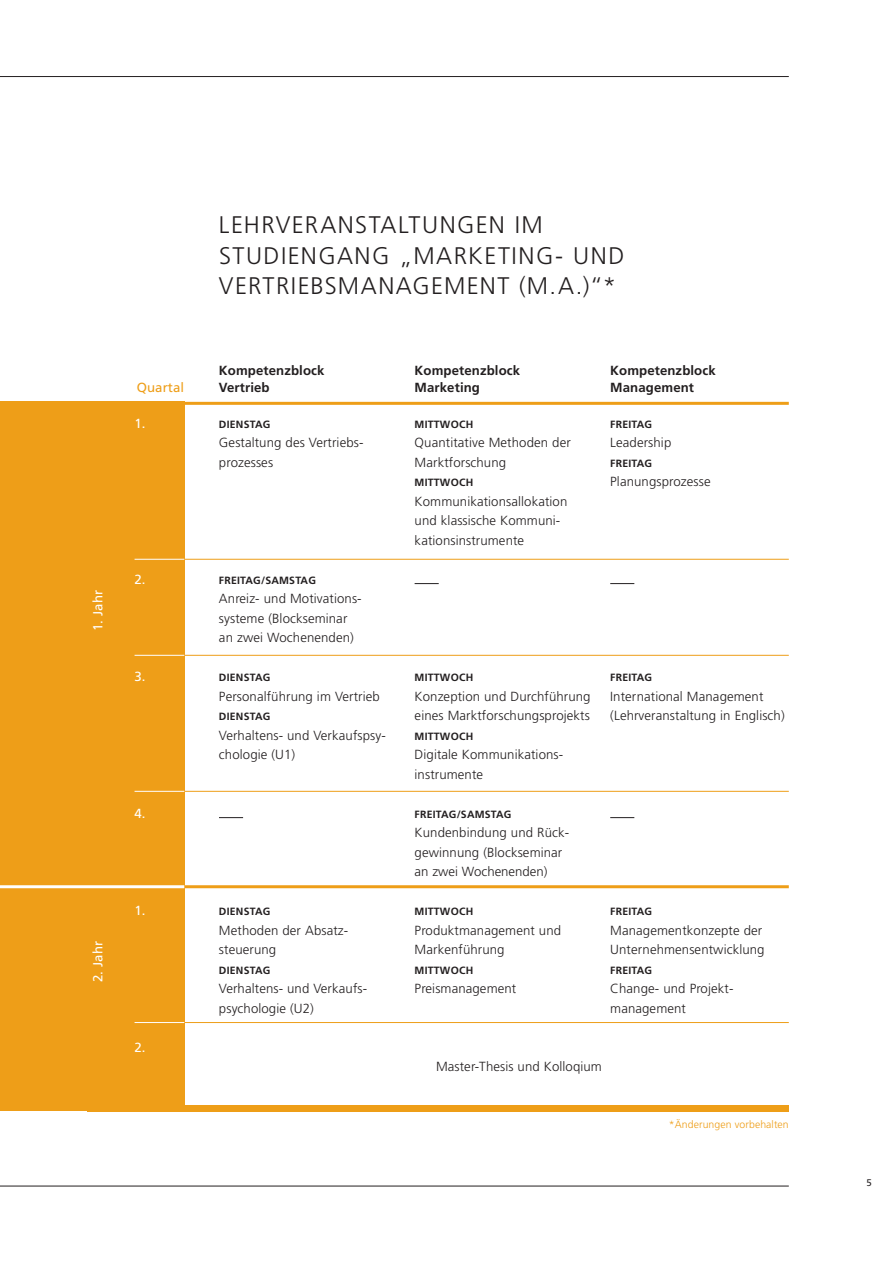
<style>
.page{position:relative;width:893px;height:1263px;background:#fff}
.page>*{position:absolute;margin:0;border:0;box-sizing:border-box;transform-origin:0 0}
.t1{font:300 24px/30.8px "Frutiger";letter-spacing:.06em;color:#231f20;text-align:right}
.t2{font:300 13.2px/19.5px "Frutiger";letter-spacing:.01em;color:#231f20}
.t3{font:700 13.2px/16.5px "Frutiger";letter-spacing:.01em;color:#231f20}
.t4{font:13.2px "Frutiger";letter-spacing:.01em;color:#fff}
.t5{font:13.2px "Frutiger";letter-spacing:.01em;color:#ee9e18}
.t6{font:700 10.5px "Frutiger";letter-spacing:.02em;color:#231f20}
.t7{font:300 10.5px "Frutiger";letter-spacing:.01em;color:#ee9e18}
.t8{font:9.6px "Frutiger";color:#231f20}
</style>
<div class="page">
<hr style="left:181px;top:559px;width:608px;height:1px;background:#ee9e18">
<hr style="left:181px;top:655px;width:608px;height:1px;background:#ee9e18">
<hr style="left:181px;top:791px;width:608px;height:1px;background:#ee9e18">
<hr style="left:181px;top:1022px;width:608px;height:1px;background:#ee9e18">
<hr style="left:182px;top:402px;width:607px;height:3px;background:#ee9e18">
<hr style="left:182px;top:885px;width:607px;height:3px;background:#ee9e18">
<div style="left:0;top:402px;width:184px;height:709px;background:#ee9e18"></div>
<hr style="left:135px;top:559px;width:49px;height:1px;background:#fff">
<hr style="left:135px;top:655px;width:49px;height:1px;background:#fff">
<hr style="left:135px;top:791px;width:49px;height:1px;background:#fff">
<hr style="left:135px;top:1022px;width:49px;height:1px;background:#fff">
<svg style="left:219px;top:817px;width:24px;height:1px"></svg>
<svg style="left:415px;top:583px;width:24px;height:1px"></svg>
<svg style="left:610px;top:583px;width:24px;height:1px"></svg>
<svg style="left:610px;top:817px;width:24px;height:1px"></svg>
<div style="left:87px;top:1105px;width:702px;height:6px;background:#ee9e18"></div>
<hr style="left:0;top:76px;width:789px;height:1px;background:#231f20">
<hr style="left:0;top:1186px;width:789px;height:1px;background:#231f20">
<hr style="left:0;top:885px;width:184px;height:3px;background:#fff">
<p class="t5" style="left:137px;top:379px;width:49px">Quartal</p>
<p class="t4" style="left:135px;top:415px;width:13px">1.</p>
<p class="t4" style="left:90px;top:631px;width:43px;rotate:-90deg">1. Jahr</p>
<p class="t4" style="left:135px;top:571px;width:13px">2.</p>
<p class="t4" style="left:135px;top:669px;width:13px">3.</p>
<p class="t4" style="left:135px;top:805px;width:13px">4.</p>
<p class="t4" style="left:90px;top:982px;width:43px;rotate:-90deg">2. Jahr</p>
<p class="t4" style="left:135px;top:903px;width:13px">1.</p>
<p class="t4" style="left:135px;top:1039px;width:13px">2.</p>
<h1 class="t1" style="left:219px;top:209px;width:221px">Leh rveranstaltung</h1>
<h1 class="t1" style="left:219px;top:209px;width:309px">en im<br>Studi engang „Marketing</h1>
<h1 class="t1" style="left:219px;top:240px;width:399px;text-align:left;text-indent:336px">- und<br>Vertri ebsmanag em ent (M.A.)“*</h1>
<p class="t3" style="left:219px;top:362px;width:107px">KOMPETENZBLOCK<br>VERTRIEB</p>
<p class="t6" style="left:219px;top:418px;width:53px">DIENSTAG</p>
<p class="t2" style="left:219px;top:433px;width:146px">Gestaltung des Vertriebs&shy;prozesses</p>
<p class="t6" style="left:219px;top:574px;width:98px">FREITAG/SAMSTAG</p>
<p class="t2" style="left:219px;top:589px;width:144px">Anreiz- und Motivations&shy;systeme (Blockseminar an zwei Wochenenden)</p>
<p class="t6" style="left:219px;top:671px;width:53px">DIENSTAG</p>
<p class="t2" style="left:219px;top:686px;width:162px">Personalführung im Vertrieb</p>
<p class="t6" style="left:219px;top:710px;width:53px">DIENSTAG</p>
<p class="t2" style="left:219px;top:725px;width:168px">Verhaltens- und Verkaufspsy&shy;chologie (U1)</p>
<p class="t6" style="left:219px;top:905px;width:53px">DIENSTAG</p>
<p class="t2" style="left:219px;top:920px;width:131px">Methoden der Absatz&shy;steuerung</p>
<p class="t6" style="left:219px;top:964px;width:53px">DIENSTAG</p>
<p class="t2" style="left:219px;top:979px;width:150px">Verhaltens- und Verkaufs&shy;psychologie (U2)</p>
<p class="t3" style="left:415px;top:362px;width:107px">KOMPETENZBLOCK<br>MARKETING</p>
<p class="t6" style="left:415px;top:418px;width:60px">MITTWOCH</p>
<p class="t2" style="left:415px;top:433px;width:158px">Quantitative Methoden der<br>Marktforschung</p>
<p class="t6" style="left:415px;top:476px;width:60px">MITTWOCH</p>
<p class="t2" style="left:415px;top:491px;width:154px">Kommunikationsallokation und klassische Kommuni&shy;kationsinstrumente</p>
<p class="t3" style="left:610px;top:362px;width:107px">KOMPETENZBLOCK<br>MANAGEMENT</p>
<p class="t6" style="left:610px;top:418px;width:43px">FREITAG</p>
<p class="t2" style="left:610px;top:433px;width:63px">Leadership</p>
<p class="t6" style="left:610px;top:457px;width:43px">FREITAG</p>
<p class="t2" style="left:610px;top:472px;width:102px">Planungsprozesse</p>
<p class="t6" style="left:415px;top:671px;width:60px">MITTWOCH</p>
<p class="t2" style="left:415px;top:686px;width:178px">Konzeption und Durchführung eines Marktforschungsprojekts</p>
<p class="t6" style="left:415px;top:730px;width:60px">MITTWOCH</p>
<p class="t2" style="left:415px;top:745px;width:150px">Digitale Kommunikations&shy;instrumente</p>
<p class="t6" style="left:415px;top:808px;width:98px">FREITAG/SAMSTAG</p>
<p class="t2" style="left:415px;top:823px;width:156px">Kundenbindung und Rück&shy;gewinnung (Blockseminar an zwei Wochenenden)</p>
<p class="t6" style="left:415px;top:905px;width:60px">MITTWOCH</p>
<p class="t2" style="left:415px;top:920px;width:148px">Produktmanagement und<br>Markenführung</p>
<p class="t6" style="left:415px;top:964px;width:60px">MITTWOCH</p>
<p class="t2" style="left:415px;top:979px;width:103px">Preismanagement</p>
<p class="t6" style="left:610px;top:671px;width:43px">FREITAG</p>
<p class="t2" style="left:610px;top:686px;width:176px">International Management (Lehrveranstaltung in Englisch)</p>
<p class="t6" style="left:610px;top:905px;width:43px">FREITAG</p>
<p class="t2" style="left:610px;top:920px;width:156px">Managementkonzepte der<br>Unternehmensentwicklung</p>
<p class="t6" style="left:610px;top:964px;width:43px">FREITAG</p>
<p class="t2" style="left:610px;top:979px;width:125px">Change- und Projekt&shy;management</p>
<p class="t2" style="left:436px;top:1057px;width:167px">Master-Thesis und Kolloqium</p>
<p class="t7" style="left:669px;top:1118px;width:121px">*Änderungen vorbehalten</p>
<p class="t8" style="left:866px;top:1177px;width:7px">5</p>
</div>
